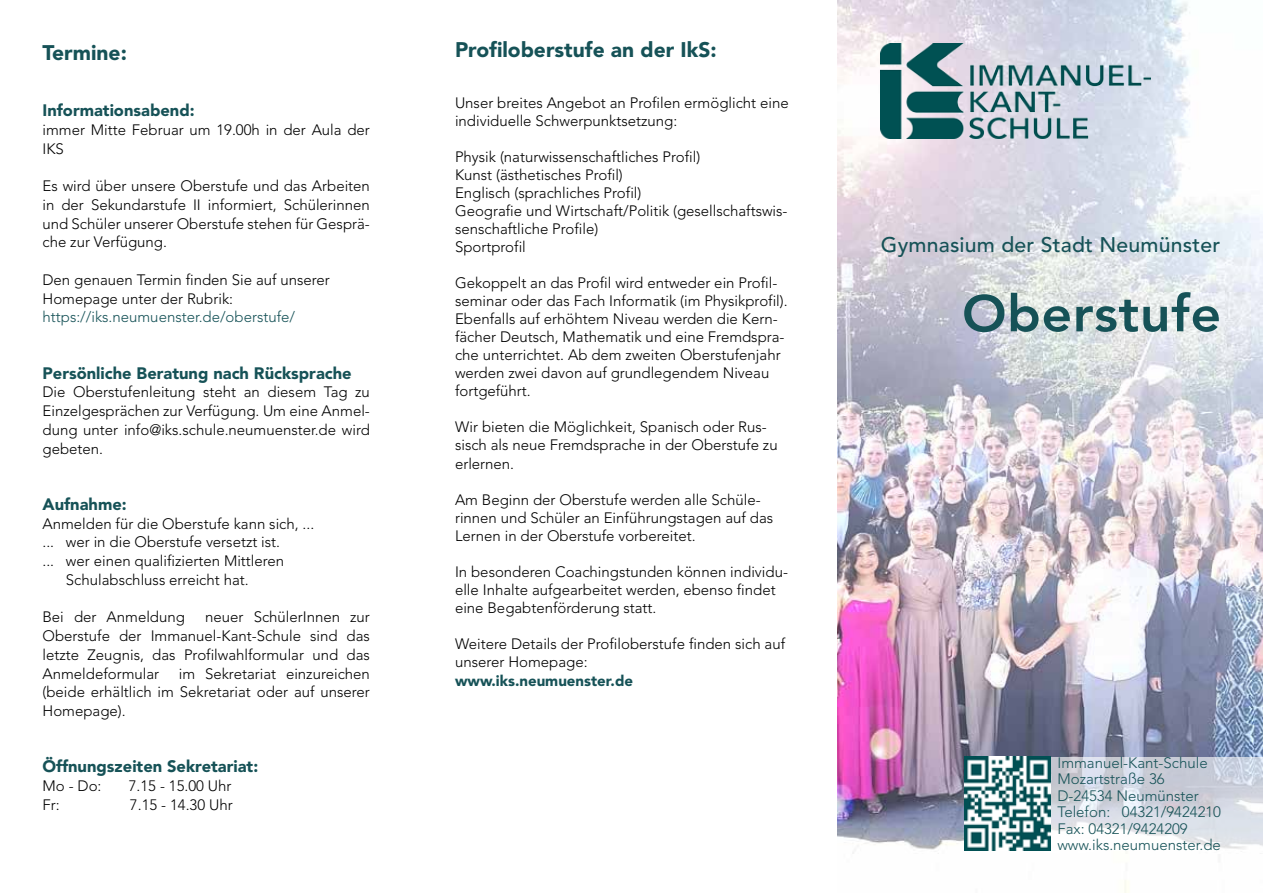
<style>
.page{position:relative;width:1263px;height:893px;background:#fff}
.page>*{position:absolute;margin:0;border:0;box-sizing:border-box;transform-origin:0 0}
.t1{font:800 51px "Avenir";letter-spacing:.01em;color:#165257;scale:1.05 1}
.t2{font:900 21px "Avenir";color:#165257}
.t3{font:500 21px "Avenir";letter-spacing:.01em;color:#165257}
.t4{font:900 16.5px "Avenir";color:#165257}
.t5{font:300 15px/18px "Avenir";color:#000}
.t6{font:300 15px/16.5px "Avenir";color:#165257}
.t7{font:900 15px "Avenir";color:#165257}
</style>
<div class="page">
<img style="left:838px;top:0;width:425px;height:893px">
<svg style="left:1050px;top:757px;width:213px;height:93px"></svg>
<img style="left:964px;top:757px;width:86px;height:93px">
<img style="left:880px;top:43px;width:270px;height:96px">
<h2 class="t2" style="left:43px;top:40px;width:86px">Termine:</h2>
<p class="t4" style="left:43px;top:100px;width:154px">Informationsabend:</p>
<p class="t5" style="left:43px;top:120px;width:329px;line-height:18.8px">immer Mitte Februar um 19.00h in der Aula der<br>IKS</p>
<p class="t5" style="left:43px;top:177px;width:329px;line-height:18.8px;text-align:justify">Es wird über unsere Oberstufe und das Arbeiten in der Sekundarstufe II informiert, Schülerinnen und Schüler unserer Oberstufe stehen für Gesprä&shy;che zur Verfügung.</p>
<p class="t5" style="left:43px;top:270px;width:289px;line-height:18.8px">Den genauen Termin finden Sie auf unserer<br>Homepage unter der Rubrik:</p>
<p class="t6" style="left:43px;top:309px;width:254px">https://iks.neumuenster.de/oberstufe/</p>
<p class="t4" style="left:43px;top:363px;width:311px">Persönliche Beratung nach Rücksprache</p>
<p class="t5" style="left:43px;top:383px;width:329px;line-height:18.8px;text-align:justify">Die Oberstufenleitung steht an diesem Tag zu Einzelgesprächen zur Verfügung. Um eine Anmel&shy;dung unter info@iks.schule.neumuenster.de wird gebeten.</p>
<p class="t4" style="left:43px;top:494px;width:86px">Aufnahme:</p>
<p class="t5" style="left:43px;top:515px;width:273px">Anmelden für die Oberstufe kann sich, ...</p>
<p class="t5" style="left:43px;top:533px;width:239px">... wer in die Oberstufe versetzt ist.</p>
<p class="t5" style="left:43px;top:552px;width:243px">... wer einen qualifizierten Mittleren</p>
<p class="t5" style="left:66px;top:571px;width:184px">Schulabschluss erreicht hat.</p>
<p class="t5" style="left:43px;top:608px;width:144px">Bei der Anmeldung</p>
<p class="t5" style="left:43px;top:608px;width:329px;line-height:18.8px;text-align:justify;text-indent:163px">neuer SchülerInnen zur Oberstufe der Immanuel-Kant-Schule sind das letzte Zeugnis, das Profilwahlformular und das Anmeldeformular</p>
<p class="t5" style="left:43px;top:664px;width:329px;line-height:18.8px;text-align:justify;text-indent:136px">im Sekretariat einzureichen (beide erhältlich im Sekretariat oder auf unserer Homepage).</p>
<p class="t4" style="left:43px;top:757px;width:217px">Öffnungszeiten Sekretariat:</p>
<p class="t5" style="left:43px;top:777px;width:60px">Mo - Do:</p>
<p class="t5" style="left:129px;top:777px;width:104px">7.15 - 15.00 Uhr</p>
<p class="t5" style="left:43px;top:796px;width:19px">Fr:</p>
<p class="t5" style="left:130px;top:796px;width:104px">7.15 - 14.30 Uhr</p>
<h2 class="t2" style="left:455px;top:37px;width:263px">Profiloberstufe an der IkS:</h2>
<p class="t5" style="left:455px;top:94px;width:335px">Unser breites Angebot an Profilen ermöglicht eine individuelle Schwerpunktsetzung:</p>
<p class="t5" style="left:455px;top:148px;width:334px">Physik (naturwissenschaftliches Profil)<br>Kunst (ästhetisches Profil)<br>Englisch (sprachliches Profil)<br>Geografie und Wirtschaft/Politik (gesellschaftswis&shy;senschaftliche Profile)<br>Sportprofil</p>
<p class="t5" style="left:455px;top:274px;width:334px">Gekoppelt an das Profil wird entweder ein Profil&shy;seminar oder das Fach Informatik (im Physikprofil).<br>Ebenfalls auf erhöhtem Niveau werden die Kern&shy;fächer Deutsch, Mathematik und eine Fremdspra&shy;che unterrichtet. Ab dem zweiten Oberstufenjahr werden zwei davon auf grundlegendem Niveau fortgeführt.</p>
<p class="t5" style="left:455px;top:418px;width:324px">Wir bieten die Möglichkeit, Spanisch oder Rus&shy;sisch als neue Fremdsprache in der Oberstufe zu erlernen.</p>
<p class="t5" style="left:455px;top:490px;width:320px">Am Beginn der Oberstufe werden alle Schüle&shy;rinnen und Schüler an Einführungstagen auf das<br>Lernen in der Oberstufe vorbereitet.</p>
<p class="t5" style="left:455px;top:562px;width:334px">In besonderen Coachingstunden können individu&shy;elle Inhalte aufgearbeitet werden, ebenso findet eine Begabtenförderung statt.</p>
<p class="t5" style="left:455px;top:634px;width:332px">Weitere Details der Profiloberstufe finden sich auf unserer Homepage:</p>
<p class="t7" style="left:455px;top:672px;width:180px">www.iks.neumuenster.de</p>
<h2 class="t3" style="left:881px;top:233px;width:341px">Gymnasium der Stadt Neumünster</h2>
<h1 class="t1" style="left:962px;top:283px;width:248px">Oberstufe</h1>
<p class="t6" style="left:1057px;top:755px;width:165px">Immanuel-Kant-Schule<br>Mozartstraße 36<br>D-24534 Neumünster<br>Telefon: 04321/9424210<br>Fax: 04321/9424209 www.iks.neumuenster.de</p>
</div>
